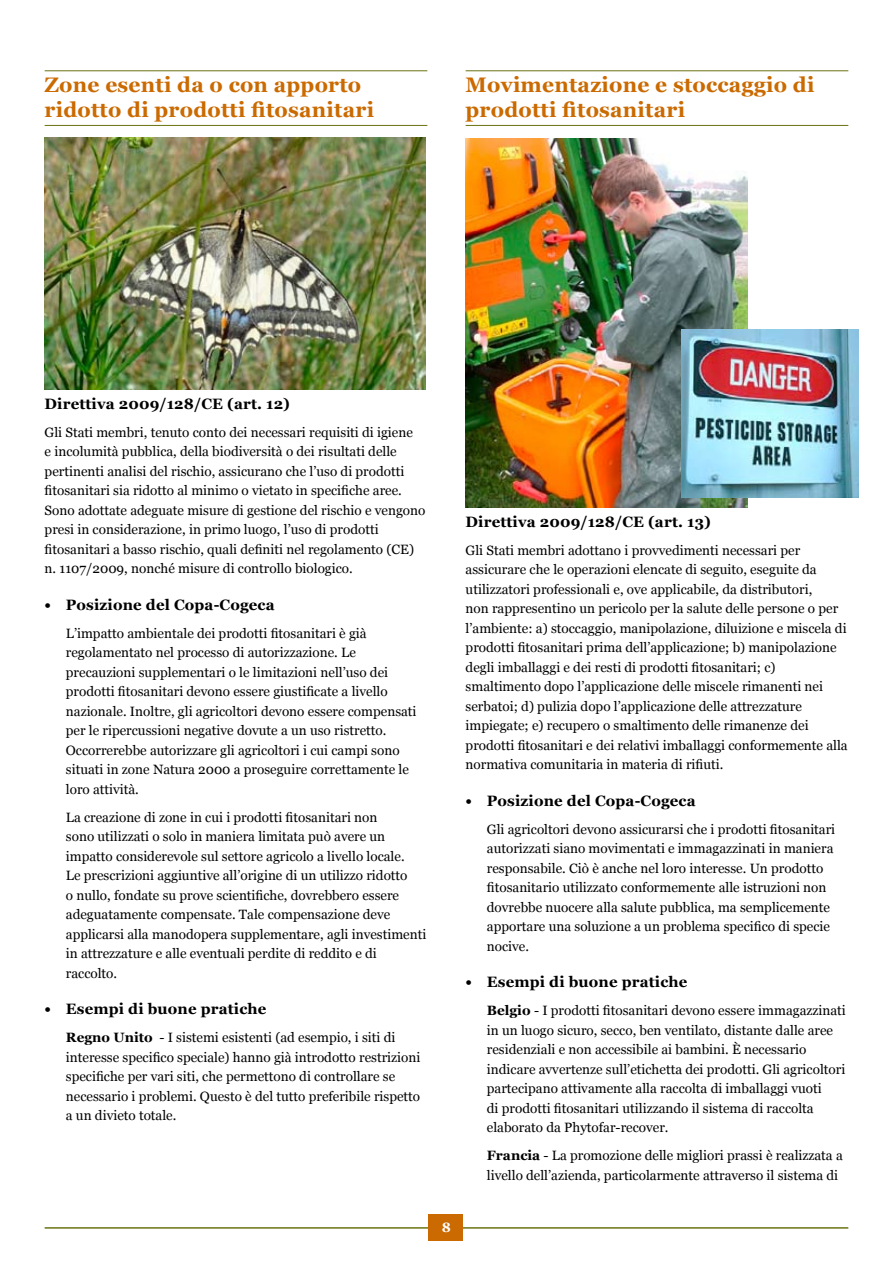
<style>
.page{position:relative;width:893px;height:1263px;background:#fff}
.page>*{position:absolute;margin:0;border:0;box-sizing:border-box;transform-origin:0 0}
.t1{font:700 21px/24.2px "Georgia";letter-spacing:.01em;color:#ca6a00}
.t2{font:700 15px "Georgia";letter-spacing:.01em;color:#000}
.t3{font:13.5px/19.5px "Georgia";color:#000}
.t4{font:700 13.5px "Georgia";color:#fff}
.s1{font-weight:700}
</style>
<div class="page">
<hr style="left:45px;top:1227px;width:803px;height:2px;background:#6b7311">
<div style="left:428px;top:1214px;width:35px;height:27px;background:#ca6a00"></div>
<hr style="left:45px;top:70px;width:382px;height:1px;background:#6b7311">
<hr style="left:45px;top:125px;width:382px;height:1px;background:#6b7311">
<img style="left:45px;top:138px;width:380px;height:251px">
<hr style="left:466px;top:70px;width:382px;height:1px;background:#6b7311">
<hr style="left:466px;top:125px;width:382px;height:1px;background:#6b7311">
<img style="left:466px;top:138px;width:281px;height:369px">
<img style="left:682px;top:330px;width:177px;height:167px">
<h1 class="t1" style="left:45px;top:73px;width:331px">Zone esenti da o con apporto ridotto di prodotti fitosanitari</h1>
<h1 class="t1" style="left:466px;top:73px;width:350px">Movimentazione e stoccaggio di prodotti fitosanitari</h1>
<p class="t2" style="left:45px;top:394px;width:247px">Direttiva 2009/128/CE (art. 12)</p>
<p class="t3" style="left:45px;top:422px;width:382px">Gli Stati membri, tenuto conto dei necessari requisiti di igiene<br>e incolumità pubblica, della biodiversità o dei risultati delle pertinenti analisi del rischio, assicurano che l’uso di prodotti fitosanitari sia ridotto al minimo o vietato in specifiche aree.<br>Sono adottate adeguate misure di gestione del rischio e vengono presi in considerazione, in primo luogo, l’uso di prodotti fitosanitari a basso rischio, quali definiti nel regolamento (CE) n. 1107/2009, nonché misure di controllo biologico.</p>
<p class="t2" style="left:45px;top:595px;width:232px">• Posizione del Copa-Cogeca</p>
<p class="t3" style="left:66px;top:623px;width:352px">L’impatto ambientale dei prodotti fitosanitari è già regolamentato nel processo di autorizzazione. Le precauzioni supplementari o le limitazioni nell’uso dei prodotti fitosanitari devono essere giustificate a livello nazionale. Inoltre, gli agricoltori devono essere compensati per le ripercussioni negative dovute a un uso ristretto.<br>Occorrerebbe autorizzare gli agricoltori i cui campi sono situati in zone Natura 2000 a proseguire correttamente le loro attività.</p>
<p class="t3" style="left:66px;top:807px;width:362px">La creazione di zone in cui i prodotti fitosanitari non<br>sono utilizzati o solo in maniera limitata può avere un impatto considerevole sul settore agricolo a livello locale.<br>Le prescrizioni aggiuntive all’origine di un utilizzo ridotto<br>o nullo, fondate su prove scientifiche, dovrebbero essere adeguatamente compensate. Tale compensazione deve applicarsi alla manodopera supplementare, agli investimenti in attrezzature e alle eventuali perdite di reddito e di raccolto.</p>
<p class="t2" style="left:45px;top:999px;width:223px">• Esempi di buone pratiche</p>
<p class="t3" style="left:66px;top:1028px;width:356px"><span class="s1">Regno Unito</span> - I sistemi esistenti (ad esempio, i siti di interesse specifico speciale) hanno già introdotto restrizioni specifiche per vari siti, che permettono di controllare se necessario i problemi. Questo è del tutto preferibile rispetto a un divieto totale.</p>
<p class="t2" style="left:466px;top:512px;width:247px">Direttiva 2009/128/CE (art. 13)</p>
<p class="t3" style="left:466px;top:540px;width:383px">Gli Stati membri adottano i provvedimenti necessari per assicurare che le operazioni elencate di seguito, eseguite da utilizzatori professionali e, ove applicabile, da distributori,<br>non rappresentino un pericolo per la salute delle persone o per l’ambiente: a) stoccaggio, manipolazione, diluizione e miscela di prodotti fitosanitari prima dell’applicazione; b) manipolazione degli imballaggi e dei resti di prodotti fitosanitari; c) smaltimento dopo l’applicazione delle miscele rimanenti nei serbatoi; d) pulizia dopo l’applicazione delle attrezzature impiegate; e) recupero o smaltimento delle rimanenze dei prodotti fitosanitari e dei relativi imballaggi conformemente alla normativa comunitaria in materia di rifiuti.</p>
<p class="t2" style="left:466px;top:791px;width:232px">• Posizione del Copa-Cogeca</p>
<p class="t3" style="left:487px;top:819px;width:350px">Gli agricoltori devono assicurarsi che i prodotti fitosanitari autorizzati siano movimentati e immagazzinati in maniera responsabile. Ciò è anche nel loro interesse. Un prodotto fitosanitario utilizzato conformemente alle istruzioni non dovrebbe nuocere alla salute pubblica, ma semplicemente apportare una soluzione a un problema specifico di specie nocive.</p>
<p class="t2" style="left:466px;top:972px;width:223px">• Esempi di buone pratiche</p>
<p class="t3" style="left:487px;top:1001px;width:360px"><span class="s1">Belgio</span> - I prodotti fitosanitari devono essere immagazzinati in un luogo sicuro, secco, ben ventilato, distante dalle aree residenziali e non accessibile ai bambini. È necessario indicare avvertenze sull’etichetta dei prodotti. Gli agricoltori partecipano attivamente alla raccolta di imballaggi vuoti<br>di prodotti fitosanitari utilizzando il sistema di raccolta elaborato da Phytofar-recover.</p>
<p class="t3" style="left:487px;top:1146px;width:357px"><span class="s1">Francia</span> - La promozione delle migliori prassi è realizzata a livello dell’azienda, particolarmente attraverso il sistema di</p>
<p class="t4" style="left:442px;top:1219px;width:11px">8</p>
</div>
